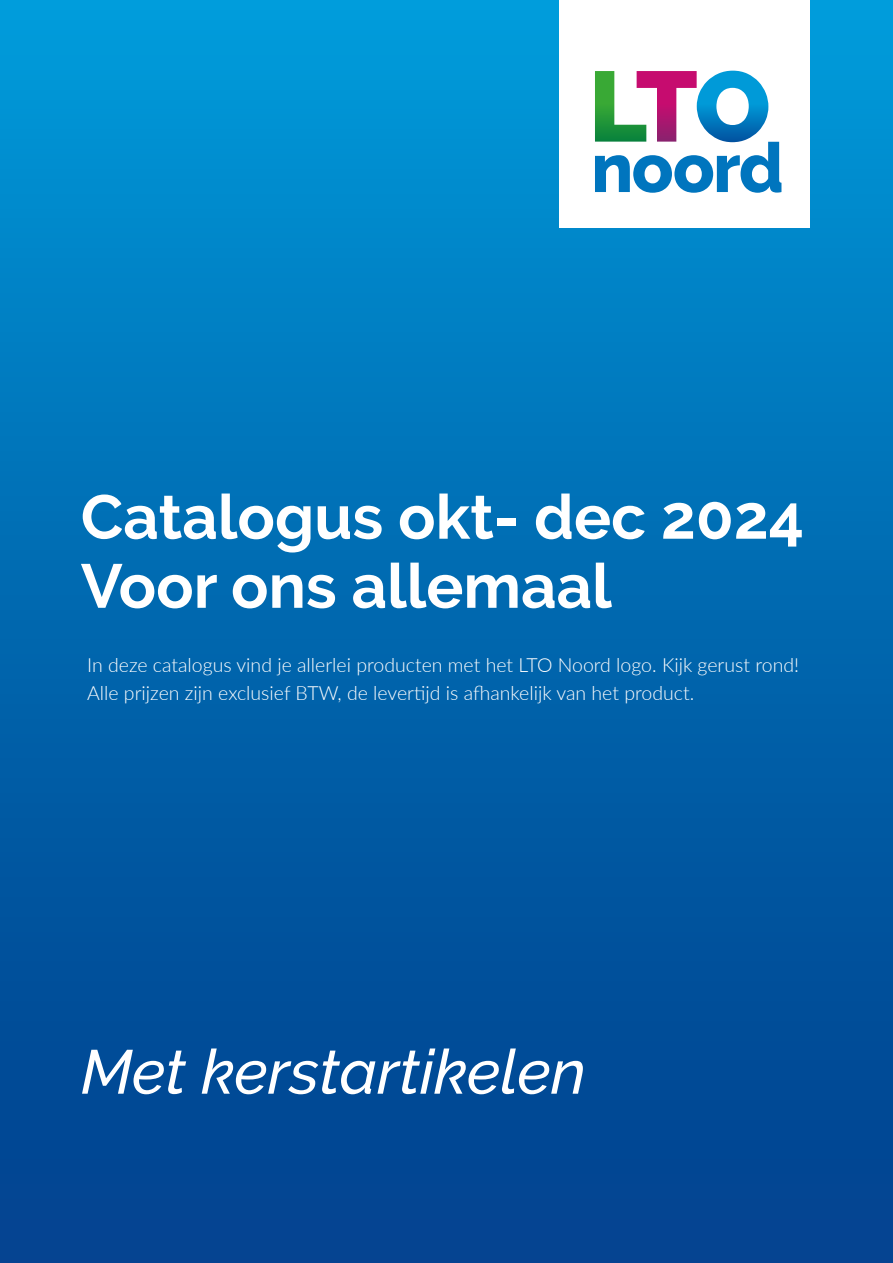
<style>
.page{position:relative;width:893px;height:1263px;background:#fff}
.page>*{position:absolute;margin:0;border:0;box-sizing:border-box;transform-origin:0 0}
.t1{font:700 61.95px/69.2px "Raleway";color:#fff}
.t2{font:italic 500 61.95px "Raleway";color:#fff}
.t3{font:300 19.5px/28px "Lato";color:#fff}
</style>
<div class="page">
<div style="left:0;top:0;width:893px;height:1263px;background:linear-gradient(to bottom,#0098d8,#013c8a)"></div>
<div style="left:559px;top:0;width:250px;height:228px;background:#fff"></div>
<svg style="left:595px;top:71px;width:186px;height:122px"></svg>
<h1 class="t1" style="left:81px;top:483px;width:725px">Catalogus okt- dec 2024<br>Voor ons allemaal</h1>
<p class="t3" style="left:87px;top:650px;width:713px">In deze catalogus vind je allerlei producten met het LTO Noord logo. Kijk gerust rond!<br>Alle prijzen zijn exclusief BTW, de levertijd is afhankelijk van het product.</p>
<h1 class="t2" style="left:81px;top:1036px;width:507px">Met kerstartikelen</h1>
</div>
